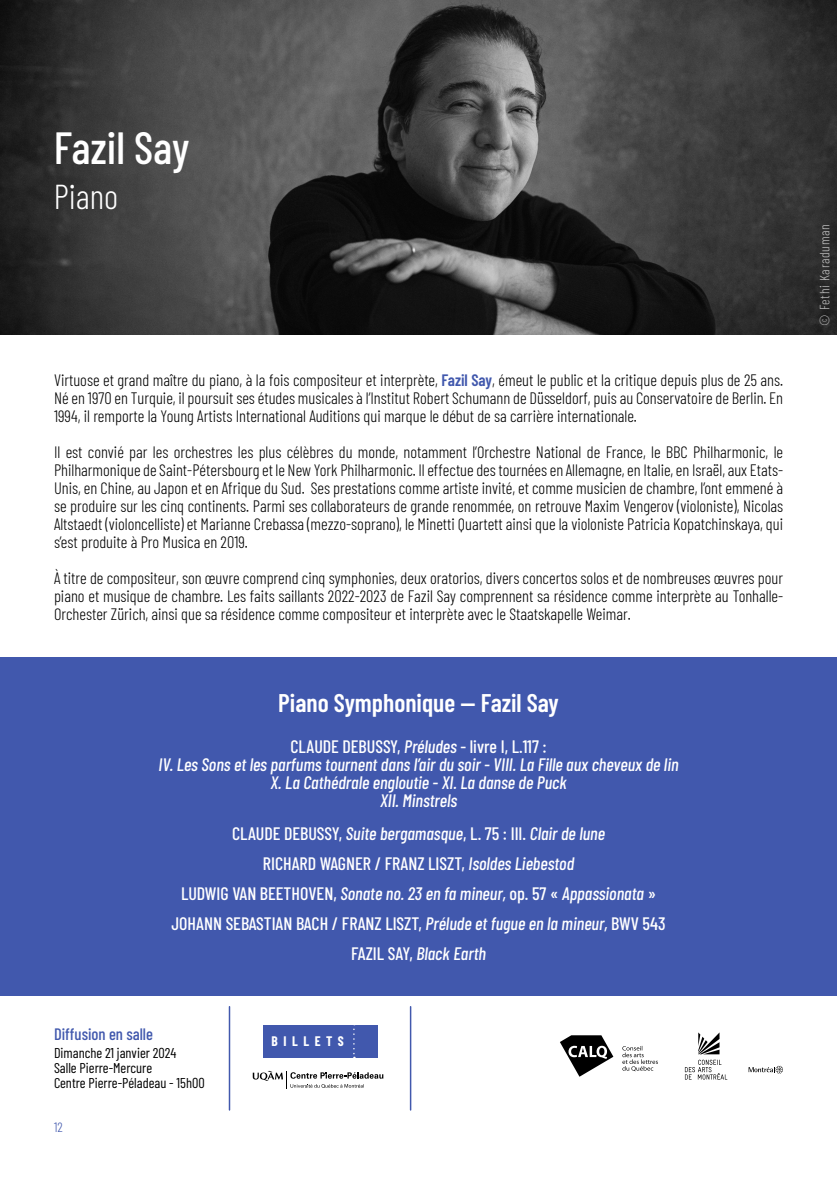
<style>
.page{position:relative;width:837px;height:1188px;background:#fff}
.page>*{position:absolute;margin:0;border:0;box-sizing:border-box;transform-origin:0 0}
.t1{font:500 45px "Barlow Condensed";color:#fff}
.t2{font:300 34.5px "Barlow Condensed";color:#fff}
.t3{font:600 25.5px "Barlow Condensed";color:#fff}
.t4{font:500 18px/30px "Barlow Condensed";color:#fff;text-align:center}
.t5{font:italic 500 18px/18px "Barlow Condensed";color:#fff;text-align:center}
.t6{font:300 16.5px/18px "Barlow Condensed";color:#000;text-align:justify}
.t7{font:500 16.5px "Barlow Condensed";color:#4158ad}
.t8{font:14.25px/15px "Barlow Condensed";color:#000}
.t9{font:300 13.5px "Barlow Condensed";letter-spacing:.05em;color:#fff}
.t10{font:700 13.5px "Barlow Condensed";letter-spacing:.41em;color:#fff}
.t11{font:300 13.5px "Barlow Condensed";color:#4158ad}
.s1{font-weight:600;color:#4158ad}
.s2{font-style:normal}
.s3{font-style:italic}
</style>
<div class="page">
<img style="left:0;top:0;width:837px;height:335px">
<div style="left:0;top:658px;width:837px;height:338px;background:#4158ad"></div>
<svg style="left:622px;top:1046px;width:36px;height:25px"></svg>
<svg style="left:560px;top:1035px;width:53px;height:42px"></svg>
<svg style="left:698px;top:1032px;width:22px;height:22px"></svg>
<svg style="left:685px;top:1060px;width:42px;height:20px"></svg>
<svg style="left:749px;top:1066px;width:34px;height:7px"></svg>
<hr style="left:229px;top:1007px;width:1px;height:103px;background:#4158ad">
<div style="left:263px;top:1025px;width:114px;height:32px;background:#4158ad"></div>
<svg style="left:353px;top:1025px;width:2px;height:33px"></svg>
<svg style="left:253px;top:1071px;width:130px;height:17px"></svg>
<hr style="left:410px;top:1007px;width:1px;height:103px;background:#4158ad">
<h1 class="t1" style="left:54px;top:116px;width:137px">Fazil Say</h1>
<h2 class="t2" style="left:54px;top:172px;width:66px">Piano</h2>
<p class="t6" style="left:54px;top:370px;width:731px">Virtuose et grand maître du piano, à la fois compositeur et interprète, <span class="s1">Fazil Say</span>, émeut le public et la critique depuis plus de 25 ans.<br>Né en 1970 en Turquie, il poursuit ses études musicales à l’Institut Robert Schumann de Düsseldorf, puis au Conservatoire de Berlin. En 1994, il remporte la Young Artists International Auditions qui marque le début de sa carrière internationale.</p>
<p class="t6" style="left:54px;top:442px;width:731px">Il est convié par les orchestres les plus célèbres du monde, notamment l’Orchestre National de France, le BBC Philharmonic, le Philharmonique de Saint-Pétersbourg et le New York Philharmonic. Il effectue des tournées en Allemagne, en Italie, en Israël, aux Etats-Unis, en Chine, au Japon et en Afrique du Sud. Ses prestations comme artiste invité, et comme musicien de chambre, l’ont emmené à se produire sur les cinq continents. Parmi ses collaborateurs de grande renommée, on retrouve Maxim Vengerov (violoniste), Nicolas Altstaedt (violoncelliste) et Marianne Crebassa (mezzo-soprano), le Minetti Quartett ainsi que la violoniste Patricia Kopatchinskaya, qui s’est produite à Pro Musica en 2019.</p>
<p class="t6" style="left:54px;top:568px;width:731px">À titre de compositeur, son œuvre comprend cinq symphonies, deux oratorios, divers concertos solos et de nombreuses œuvres pour piano et musique de chambre. Les faits saillants 2022-2023 de Fazil Say comprennent sa résidence comme interprète au Tonhalle-Orchester Zürich, ainsi que sa résidence comme compositeur et interprète avec le Staatskapelle Weimar.</p>
<h3 class="t3" style="left:278px;top:685px;width:282px">Piano Symphonique — Fazil Say</h3>
<p class="t5" style="left:159px;top:736px;width:521px"><span class="s2">CLAUDE DEBUSSY,</span> Préludes <span class="s2">- livre I, L.117 :<br></span>IV. Les Sons et les parfums tournent dans l’air du soir - VIII. La Fille aux cheveux de lin X. La Cathédrale engloutie - XI. La danse de Puck<br>XII. Minstrels</p>
<p class="t4" style="left:172px;top:817px;width:496px">CLAUDE DEBUSSY, <span class="s3">Suite bergamasque</span>, L. 75 : III. <span class="s3">Clair de lune<br></span>RICHARD WAGNER / FRANZ LISZT, <span class="s3">Isoldes Liebestod<br></span>LUDWIG VAN BEETHOVEN, <span class="s3">Sonate no. 23 en fa mineur,</span> op. 57 « <span class="s3">Appassionata</span> » JOHANN SEBASTIAN BACH / FRANZ LISZT, <span class="s3">Prélude et fugue en la mineur,</span> BWV 543<br>FAZIL SAY, <span class="s3">Black Earth</span></p>
<p class="t7" style="left:54px;top:1023px;width:100px">Diffusion en salle</p>
<p class="t8" style="left:54px;top:1045px;width:152px">Dimanche 21 janvier 2024<br>Salle Pierre-Mercure<br>Centre Pierre-Péladeau - 15h00</p>
<p class="t11" style="left:54px;top:1118px;width:10px">12</p>
<p class="t10" style="left:272px;top:1031px;width:74px">BILLETS</p>
<p class="t9" style="left:815px;top:326px;width:103px;rotate:-90deg">© Fethi Karaduman</p>
</div>
